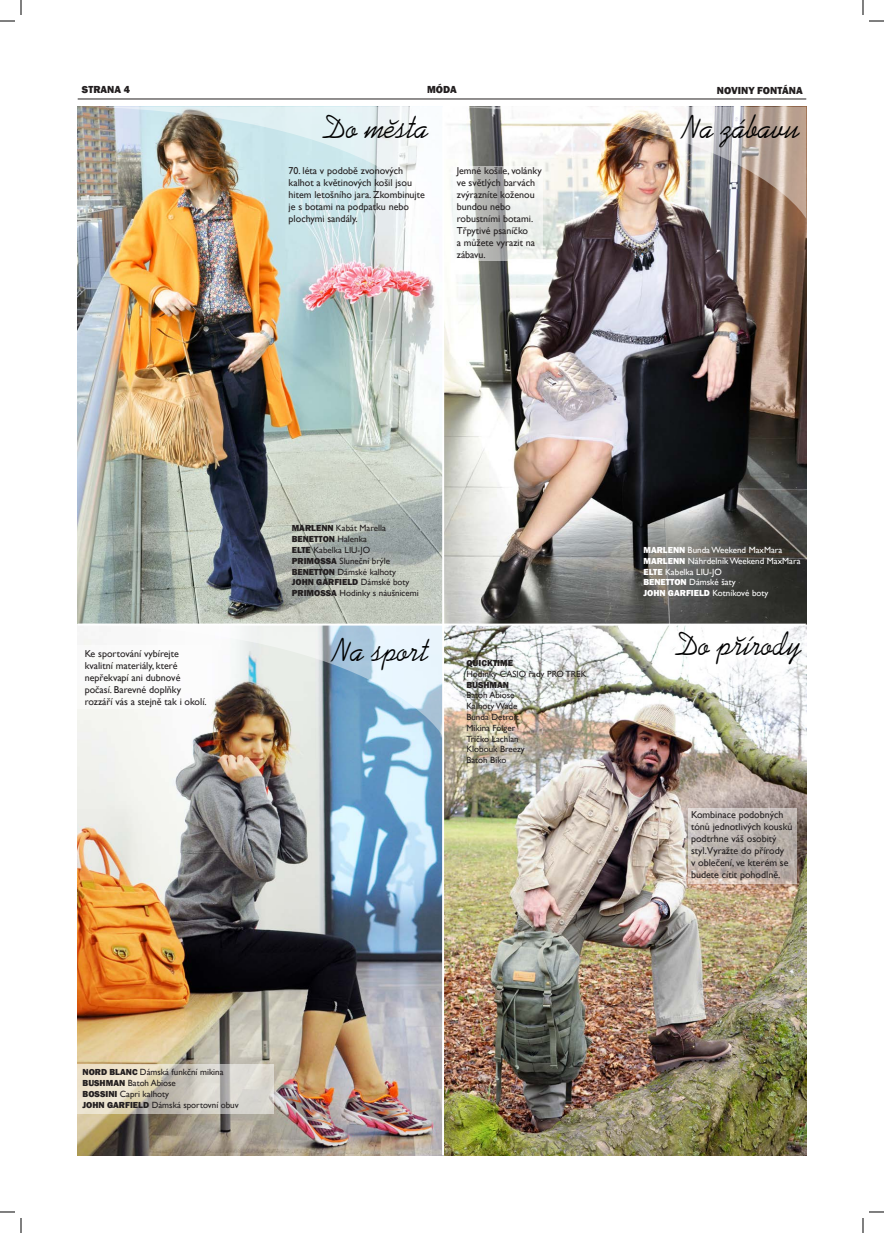
<style>
.page{position:relative;width:884px;height:1233px;background:#fff}
.page>*{position:absolute;margin:0;border:0;box-sizing:border-box;transform-origin:0 0}
.Podnadpis{font:33px "Koala CE";color:#000}
.Záhlaví{font:800 10.5px "Franklin Gothic";color:#231f20}
.Podnadpis-2{font:10px/12px "Gill Sans";color:#231f20}
.Podnadpis-3{font:9px "Gill Sans";color:#231f20}
.Podnadpis-4{font:9px/10.8px "Gill Sans";color:#fff}
.Podnadpis-5{font:800 9px "Franklin Gothic";color:#231f20}
.s1{font-family:"Franklin Gothic";font-weight:800}
.s2{font-family:"Gill Sans";font-weight:400}
</style>
<div class="page">
<img style="left:77px;top:106px;width:730px;height:1050px">
<hr style="left:78px;top:99px;width:728px;height:1px;background:#231f20">
<svg style="left:0;top:1211px;width:15px;height:1px"></svg>
<svg style="left:869px;top:1211px;width:15px;height:1px"></svg>
<svg style="left:0;top:0;width:22px;height:22px"></svg>
<svg style="left:20px;top:1218px;width:2px;height:15px"></svg>
<svg style="left:862px;top:0;width:22px;height:22px"></svg>
<svg style="left:862px;top:1218px;width:2px;height:15px"></svg>
<p class="Záhlaví" style="left:82px;top:82px;width:50px">STRANA 4</p>
<p class="Záhlaví" style="left:427px;top:82px;width:31px">MÓDA</p>
<p class="Záhlaví" style="left:717px;top:83px;width:88px">NOVINY FONTÁNA</p>
<p class="Podnadpis" style="left:323px;top:109px;width:107px">Do města</p>
<p class="Podnadpis" style="left:684px;top:109px;width:118px">Na zábavu</p>
<p class="Podnadpis-2" style="left:289px;top:165px;width:138px">70. léta v podobě zvonových kalhot a květinových košil jsou hitem letošního jara. Zkombinujte je s botami na podpatku nebo plochymi sandály.</p>
<p class="Podnadpis-2" style="left:457px;top:165px;width:86px">Jemné košile, volánky ve světlých barvách zvýrazníte koženou bundou nebo robustními botami.<br>Třpytivé psaníčko<br>a můžete vyrazit na zábavu.</p>
<p class="Podnadpis-2" style="left:85px;top:647px;width:124px">Ke sportování vybírejte kvalitní materiály, které nepřekvapí ani dubnové počasí. Barevné doplňky rozzáří vás a stejně tak i okolí.</p>
<p class="Podnadpis-3" style="left:292px;top:523px;width:96px"><span class="s1">MARLENN</span> Kabát Marella</p>
<p class="Podnadpis-5" style="left:292px;top:533px;width:77px">BENETTON <span class="s2">Halenka</span></p>
<p class="Podnadpis-3" style="left:292px;top:544px;width:80px"><span class="s1">ELTE</span> Kabelka LIU-JO</p>
<p class="Podnadpis-3" style="left:292px;top:555px;width:100px"><span class="s1">PRIMOSSA</span> Sluneční brýle</p>
<p class="Podnadpis-3" style="left:292px;top:566px;width:106px"><span class="s1">BENETTON</span> Dámské kalhoty</p>
<p class="Podnadpis-5" style="left:292px;top:576px;width:119px">JOHN GARFIELD <span class="s2">Dámské boty</span></p>
<p class="Podnadpis-3" style="left:292px;top:588px;width:129px"><span class="s1">PRIMOSSA</span> Hodinky s náušnicemi</p>
<p class="Podnadpis" style="left:334px;top:632px;width:96px">Na sport</p>
<p class="Podnadpis-5" style="left:466px;top:657px;width:48px">QUICKTIME</p>
<p class="Podnadpis-3" style="left:466px;top:668px;width:122px">Hodinky CASIO řady PRO TREK</p>
<p class="Podnadpis-5" style="left:466px;top:678px;width:44px">BUSHMAN</p>
<p class="Podnadpis-3" style="left:466px;top:690px;width:50px">Batoh Abiose</p>
<p class="Podnadpis-3" style="left:466px;top:701px;width:53px">Kalhoty Wade</p>
<p class="Podnadpis-3" style="left:466px;top:711px;width:54px">Bunda Detroit</p>
<p class="Podnadpis-3" style="left:466px;top:722px;width:50px">Mikina Folger</p>
<p class="Podnadpis-3" style="left:466px;top:733px;width:54px">Tričko Lachlan</p>
<p class="Podnadpis-3" style="left:466px;top:744px;width:60px">Klobouk Breezy</p>
<p class="Podnadpis-3" style="left:466px;top:755px;width:41px">Batoh Biko</p>
<p class="Podnadpis-4" style="left:643px;top:544px;width:140px"><span class="s1">MARLENN</span> Bunda Weekend MaxMara</p>
<p class="Podnadpis-4" style="left:643px;top:555px;width:159px"><span class="s1">MARLENN</span> Náhrdelník Weekend MaxMara<br><span class="s1">ELTE</span> Kabelka LIU-JO</p>
<p class="Podnadpis-4" style="left:643px;top:577px;width:94px"><span class="s1">BENETTON</span> Dámské šaty</p>
<p class="Podnadpis-4" style="left:643px;top:588px;width:127px"><span class="s1">JOHN GARFIELD</span> Kotníkové boty</p>
<p class="Podnadpis" style="left:676px;top:626px;width:128px">Do přírody</p>
<p class="Podnadpis-2" style="left:691px;top:808px;width:103px">Kombinace podobných tónů jednotlivých kousků podtrhne váš osobitý styl.Vyražte do přírody<br>v oblečení, ve kterém se budete cítit pohodlně.</p>
<p class="Podnadpis-3" style="left:83px;top:1067px;width:143px"><span class="s1">NORD BLANC</span> Dámská funkční mikina</p>
<p class="Podnadpis-3" style="left:83px;top:1077px;width:95px"><span class="s1">BUSHMAN</span> Batoh Abiose</p>
<p class="Podnadpis-3" style="left:83px;top:1088px;width:88px"><span class="s1">BOSSINI</span> Capri kalhoty</p>
<p class="Podnadpis-3" style="left:83px;top:1099px;width:158px"><span class="s1">JOHN GARFIELD</span> Dámská sportovní obuv</p>
</div>
